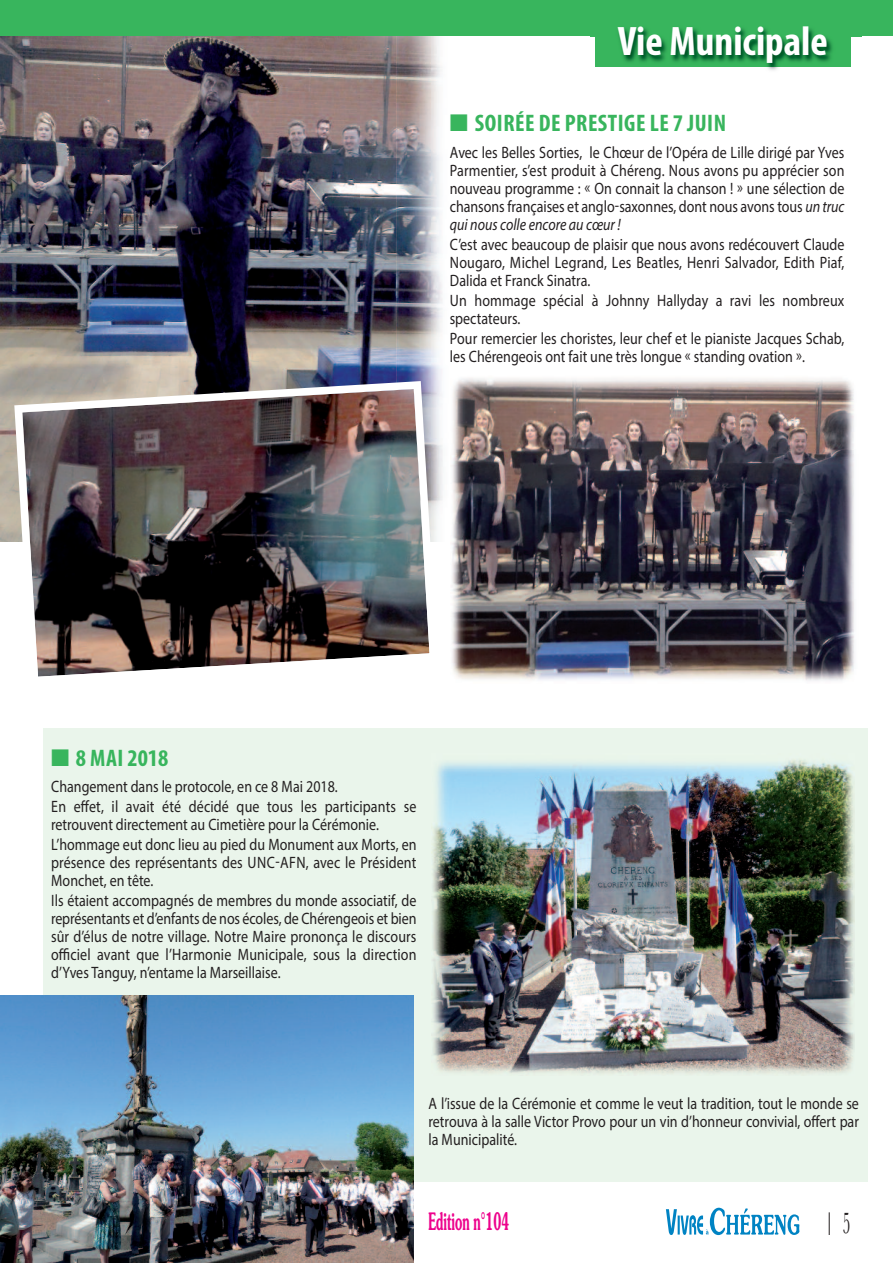
<style>
.page{position:relative;width:893px;height:1263px;background:#fff}
.page>*{position:absolute;margin:0;border:0;box-sizing:border-box;transform-origin:0 0}
.t1{font:700 condensed 41.4px "Myriad Pro";color:#fff}
.t2{font:31.5px "Baskerville";color:#231f20;scale:.49 1}
.t3{font:700 condensed 24px "Myriad Pro";letter-spacing:.02em;color:#38b55d}
.t4{font:600 24px "Souvenir";color:#ed028c;scale:.49 1}
.t5{font:16.5px/18px "Myriad Pro";color:#231f20;scale:.85 1}
.s1{font-style:italic}
</style>
<div class="page">
<img style="left:0;top:36px;width:361px;height:506px">
<img style="left:361px;top:36px;width:36px;height:341px">
<img style="left:397px;top:36px;width:46px;height:465px">
<svg style="left:666px;top:1208px;width:133px;height:27px"></svg>
<svg style="left:829px;top:1212px;width:1px;height:23px"></svg>
<div style="left:0;top:0;width:893px;height:36px;background:#38b55d"></div>
<img style="left:590px;top:36px;width:272px;height:34px">
<img style="left:595px;top:28px;width:255px;height:38px">
<img style="left:10px;top:377px;width:431px;height:300px">
<img style="left:451px;top:378px;width:403px;height:303px">
<div style="left:43px;top:728px;width:824px;height:454px;background:#eaf5eb"></div>
<img style="left:431px;top:760px;width:424px;height:314px">
<img style="left:0;top:995px;width:413px;height:268px">
<h1 class="t1" style="left:618px;top:27px;width:211px">Vie Municipale</h1>
<h3 class="t3" style="left:450px;top:114px;width:278px">■ SOIRÉE DE PRESTIGE LE 7 JUIN</h3>
<p class="t5" style="left:450px;top:144px;width:466px;text-align:justify">Avec les Belles Sorties, le Chœur de l’Opéra de Lille dirigé par Yves Parmentier, s’est produit à Chéreng. Nous avons pu apprécier son nouveau programme : « On connait la chanson ! » une sélection de chansons françaises et anglo-saxonnes, dont nous avons tous <span class="s1">un truc qui nous colle encore au cœur !</span></p>
<p class="t5" style="left:450px;top:237px;width:466px;text-align:justify">C’est avec beaucoup de plaisir que nous avons redécouvert Claude Nougaro, Michel Legrand, Les Beatles, Henri Salvador, Edith Piaf, Dalida et Franck Sinatra.</p>
<p class="t5" style="left:450px;top:293px;width:466px">Un hommage spécial à Johnny Hallyday a ravi les nombreux spectateurs.</p>
<p class="t5" style="left:450px;top:331px;width:466px">Pour remercier les choristes, leur chef et le pianiste Jacques Schab, les Chérengeois ont fait une très longue « standing ovation ».</p>
<h3 class="t3" style="left:51px;top:749px;width:119px">■ 8 MAI 2018</h3>
<p class="t5" style="left:51px;top:777px;width:431px;line-height:20.1px">Changement dans le protocole, en ce 8 Mai 2018.<br>En effet, il avait été décidé que tous les participants se</p>
<p class="t5" style="left:51px;top:816px;width:431px;line-height:20.1px">retrouvent directement au Cimetière pour la Cérémonie.<br>L’hommage eut donc lieu au pied du Monument aux Morts, en</p>
<p class="t5" style="left:51px;top:855px;width:431px">présence des représentants des UNC-AFN, avec le Président<br>Monchet, en tête.</p>
<p class="t5" style="left:51px;top:893px;width:431px;text-align:justify">Ils étaient accompagnés de membres du monde associatif, de représentants et d’enfants de nos écoles, de Chérengeois et bien sûr d’élus de notre village. Notre Maire prononça le discours officiel avant que l’Harmonie Municipale, sous la direction d’Yves Tanguy, n’entame la Marseillaise.</p>
<p class="t5" style="left:428px;top:1095px;width:508px;text-align:justify">A l’issue de la Cérémonie et comme le veut la tradition, tout le monde se retrouva à la salle Victor Provo pour un vin d’honneur convivial, offert par la Municipalité.</p>
<h3 class="t4" style="left:429px;top:1213px;width:167px">Edition n°104</h3>
<h2 class="t2" style="left:843px;top:1212px;width:17px">5</h2>
</div>
